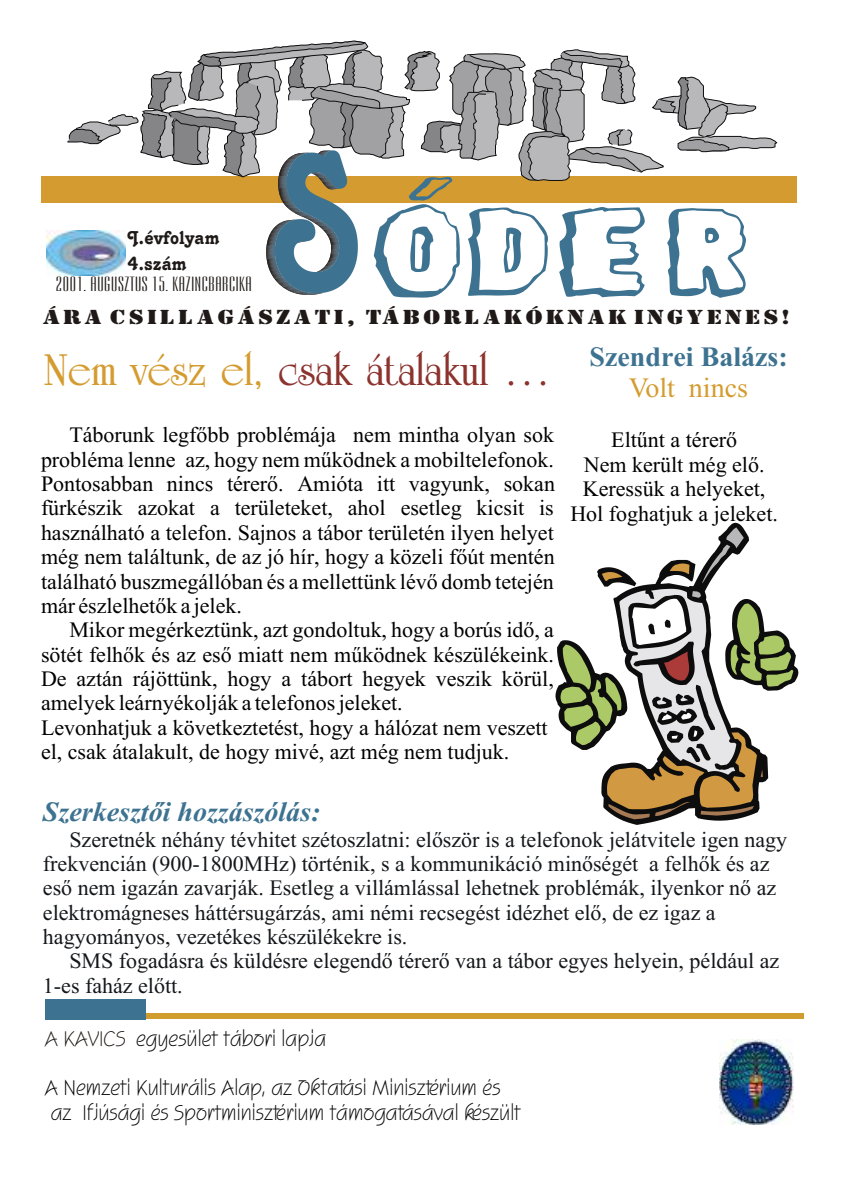
<style>
.page{position:relative;width:842px;height:1192px;background:#fff}
.page>*{position:absolute;margin:0;border:0;box-sizing:border-box;transform-origin:0 0}
.t1{font:131px "Stone Age BT";color:#3d7391;scale:1.3 1}
.t2{font:48px "Univrsty Roman Bd BT";color:#d49c30}
.t3{font:700 28px/31px "Times New Roman";color:#3d7391}
.t4{font:italic 700 28px "Times New Roman";color:#3d7391}
.t5{font:24px/26.2px "Tango BT";color:#1f1a17}
.t6{font:22px/24.4px "Times New Roman";color:#000;text-align:justify}
.t7{font:22px/24.4px "Times New Roman";color:#14171a}
.t8{font:22px/24.4px "Squire D";color:#000}
.t9{font:20px "Stencil BT";letter-spacing:.125em;color:#1f1a17;scale:1.24 1}
.t10{font:20px "Empire BT";color:#1f1a17;scale:1.55 1}
.s1{font-size:126.6px}
.s2{font-family:"Univrsty Roman Bd BT";font-weight:400;font-size:48px;color:#8c332e}
.s3{font-weight:400;color:#d49c30}
.s4{color:#1f1a17}
</style>
<div class="page">
<div style="left:42px;top:176px;width:755px;height:27px;background:#d49c30"></div>
<img style="left:314px;top:293px;width:9px;height:2px">
<img style="left:295px;top:293px;width:19px;height:2px">
<svg style="left:67px;top:41px;width:710px;height:252px"></svg>
<img style="left:46px;top:230px;width:79px;height:46px">
<div style="left:47px;top:1013px;width:757px;height:5px;background:#d19c2e"></div>
<div style="left:45px;top:999px;width:100px;height:21px;background:#3d7391"></div>
<img style="left:719px;top:1040px;width:75px;height:85px">
<svg style="left:619px;top:523px;width:124px;height:302px"></svg>
<svg style="left:556px;top:527px;width:242px;height:292px"></svg>
<p class="t5" style="left:127px;top:225px;width:93px">I.évfolyam<br>4.szám</p>
<p class="t10" style="left:56px;top:276px;width:128px">2001. AUGUSZTUS 15. KAZINCBARCIKA</p>
<h1 class="t1" style="left:370px;top:191px;width:294px">ÓD<span class="s1">E</span>R</h1>
<p class="t9" style="left:42px;top:309px;width:604px">ÁRA CSILLAGÁSZATI, TÁBORLAKÓKNAK INGYENES!</p>
<p class="t3" style="left:629px;top:344px;width:160px;text-indent:-351px"><span class="s2">csak átalakul …</span> Szendrei Balázs:<br><span class="s3">Volt nincs</span></p>
<p class="t6" style="left:570px;top:430px;width:209px;text-align:center">Eltûnt a térerõ<br>Nem került még elõ.<br>Keressük a helyeket,<br>Hol foghatjuk a jeleket.</p>
<h2 class="t2" style="left:44px;top:348px;width:221px">Nem vész el,</h2>
<p class="t6" style="left:41px;top:425px;width:516px;text-indent:28px">Táborunk legfõbb problémája nem mintha olyan sok probléma lenne az, hogy nem mûködnek a mobiltelefonok.<br>Pontosabban nincs térerõ. Amióta itt vagyunk, sokan fürkészik azokat a területeket, ahol esetleg kicsit is használható a telefon. Sajnos a tábor területén ilyen helyet még nem találtunk, de az jó hír, hogy a közeli fõút mentén található buszmegállóban és a mellettünk lévõ domb tetején már észlelhetõk a jelek.</p>
<p class="t6" style="left:41px;top:620px;width:514px;text-align:left;text-indent:28px">Mikor megérkeztünk, azt gondoltuk, hogy a borús idõ, a sötét felhõk és az esõ miatt nem mûködnek készülékeink.<br>De aztán rájöttünk, hogy a tábort hegyek veszik körül, amelyek leárnyékolják a telefonos jeleket.<br>Levonhatjuk a következtetést, hogy a hálózat nem veszett el, csak átalakult, de hogy mivé, azt még nem tudjuk.</p>
<p class="t4" style="left:43px;top:802px;width:279px">Szerkesztõi hozzászólás:</p>
<p class="t7" style="left:43px;top:829px;width:746px;text-indent:26px">Szeretnék néhány tévhitet szétoszlatni: elõször is a telefonok jelátvitele igen nagy frekvencián (900-1800MHz) történik, s a kommunikáció minõségét a felhõk és az esõ nem igazán zavarják. Esetleg a villámlással lehetnek problémák, ilyenkor nõ az elektromágneses háttérsugárzás, ami némi recsegést idézhet elõ, de ez igaz a hagyományos, vezetékes készülékekre is.</p>
<p class="t7" style="left:43px;top:951px;width:738px;text-indent:26px">SMS fogadásra és küldésre elegendõ térerõ van a tábor egyes helyein, például az<br>1-es faház elõtt.</p>
<p class="t8" style="left:45px;top:1029px;width:282px"><span class="s4">A KAVICS</span> egyesület tábori lapja</p>
<p class="t8" style="left:45px;top:1077px;width:477px">A Nemzeti Kulturális Alap, az Oktatási Minisztérium és az Ifjúsági és Sportminisztérium támogatásával készült</p>
</div>
